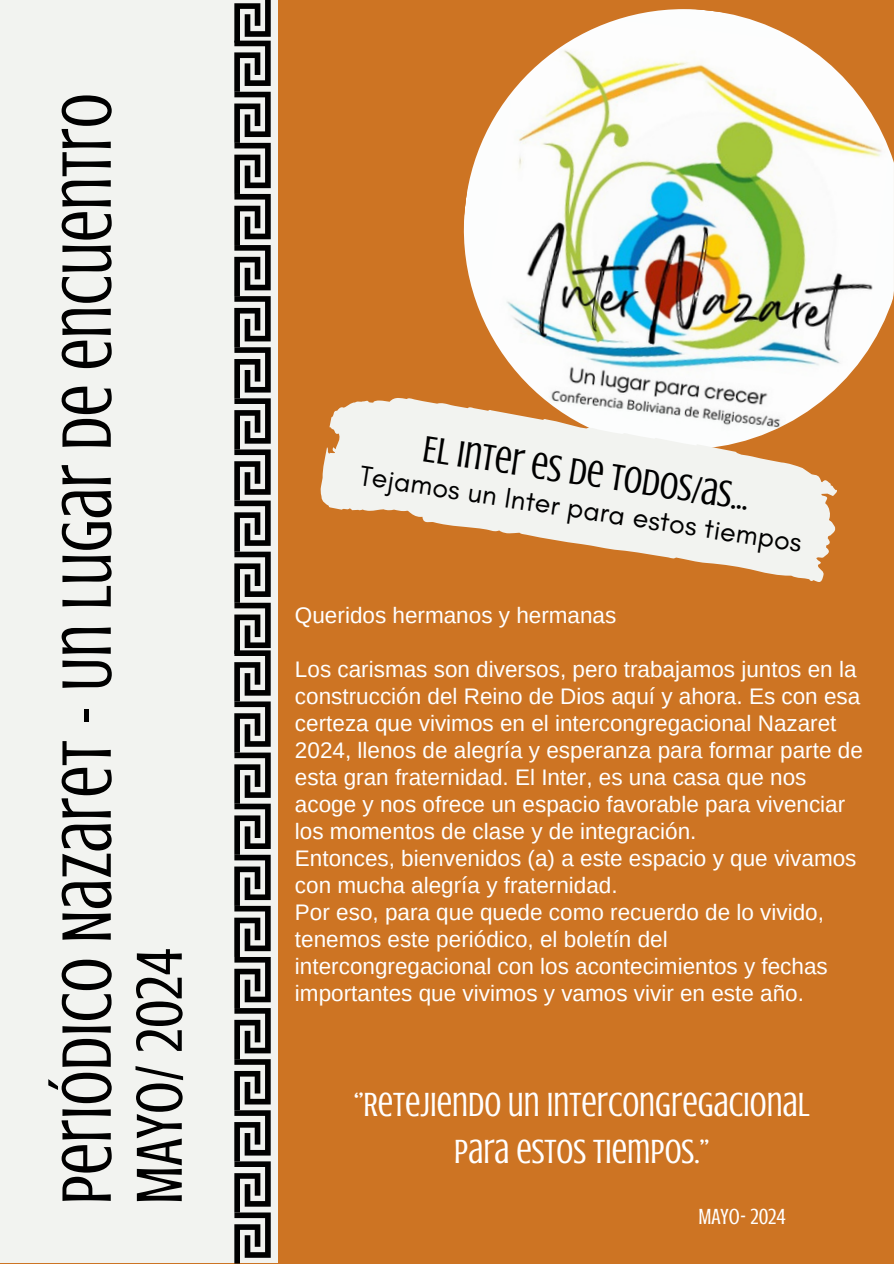
<style>
.page{position:relative;width:894px;height:1264px;background:#fff}
.page>*{position:absolute;margin:0;border:0;box-sizing:border-box;transform-origin:0 0}
.t1{font:71.85px "Crushed";color:#000}
.t2{font:66.9px "Crushed";color:#000}
.t3{font:37.95px "Crushed";color:#000}
.t4{font:34.5px/47.2px "Crushed";color:#fff;text-align:center}
.t5{font:28.95px "Glacial Indifference";color:#000}
.t6{font:22.5px/27px "Arimo";color:#fff}
.t7{font:22.5px "Crushed";color:#fff}
</style>
<div class="page">
<div style="left:0;top:0;width:893px;height:1263px;background:#cd7423"></div>
<img style="left:463px;top:9px;width:430px;height:389px">
<div style="left:0;top:0;width:277px;height:1262px;background:#f2f3f0"></div>
<svg style="left:234px;top:0;width:37px;height:1263px"></svg>
<svg style="left:320px;top:398px;width:516px;height:184px;fill:#f2f3f0"></svg>
<h4 class="t1" style="left:47px;top:1204px;width:1112px;rotate:-90deg">PERIÓDICO NAZARET - UN LUGAR DE ENCUENTRO</h4>
<p class="t2" style="left:122px;top:1204px;width:258px;rotate:-90deg">MAYO/ 2024</p>
<h2 class="t3" style="left:426px;top:426px;width:331px;rotate:9deg">EL INTER ES DE TODOS/AS...</h2>
<h1 class="t5" style="left:363px;top:456px;width:448px;rotate:9deg">Tejamos un Inter para estos tiempos</h1>
<p class="t6" style="left:295px;top:601px;width:323px">Queridos hermanos y hermanas</p>
<h3 class="t6" style="left:295px;top:655px;width:569px">Los carismas son diversos, pero trabajamos juntos en la construcción del Reino de Dios aquí y ahora. Es con esa certeza que vivimos en el intercongregacional Nazaret 2024, llenos de alegría y esperanza para formar parte de esta gran fraternidad. El Inter, es una casa que nos acoge y nos ofrece un espacio favorable para vivenciar los momentos de clase y de integración.<br>Entonces, bienvenidos (a) a este espacio y que vivamos con mucha alegría y fraternidad.<br>Por eso, para que quede como recuerdo de lo vivido, tenemos este periódico, el boletín del intercongregacional con los acontecimientos y fechas importantes que vivimos y vamos vivir en este año.</h3>
<h3 class="t4" style="left:354px;top:1081px;width:456px">‘’RETEJIENDO UN INTERCONGREGACIONAL<br>PARA ESTOS TIEMPOS.’’</h3>
<p class="t7" style="left:698px;top:1204px;width:89px">MAYO- 2024</p>
</div>
